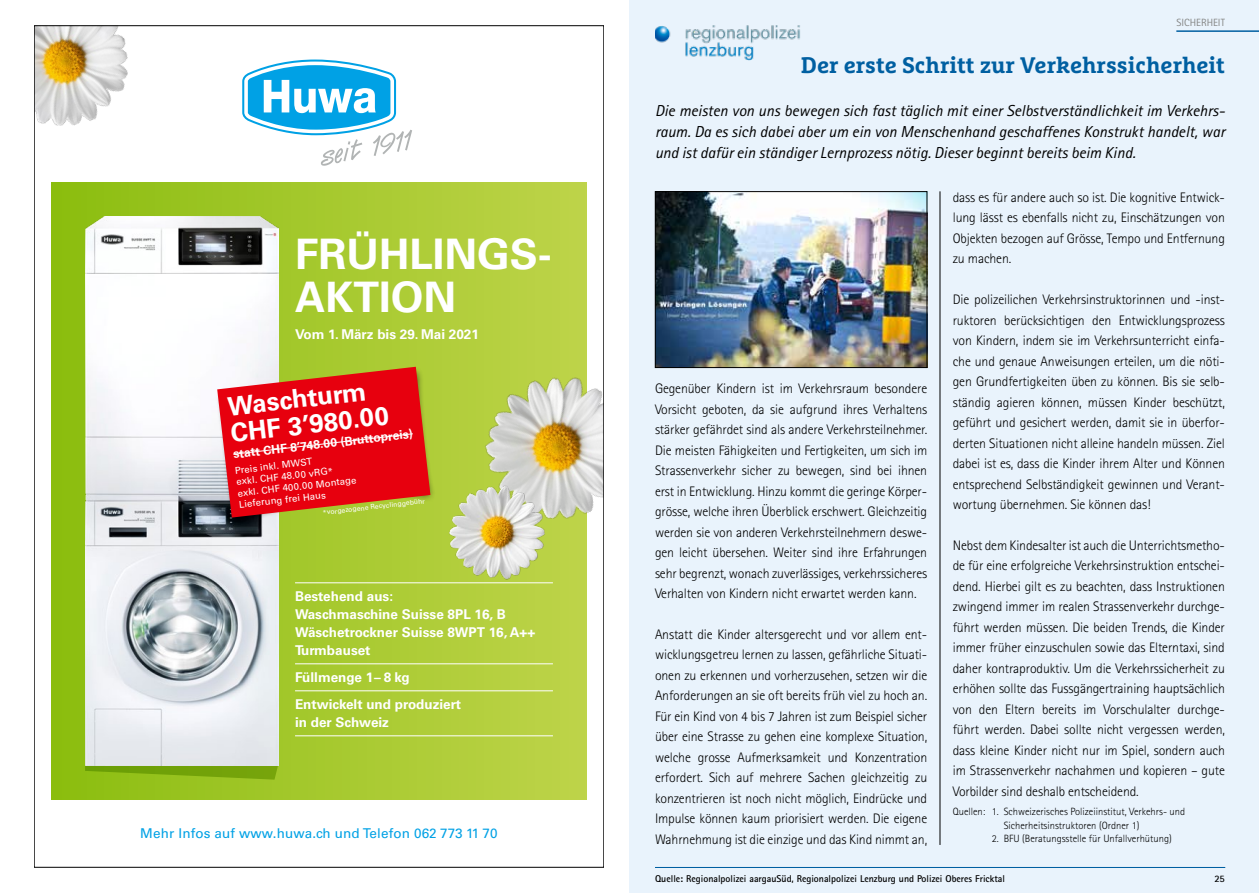
<style>
.page{position:relative;width:1259px;height:893px;background:#fff}
.page>*{position:absolute;margin:0;border:0;box-sizing:border-box;transform-origin:0 0}
.t1{font:700 42px/43.5px "Univers LT Std";color:#fff}
.t2{font:700 25.8px/26.7px "Univers LT Std";color:#fff}
.t3{font:700 22.5px "Marselis Slab Pro";color:#005fa1}
.t4{font:italic 15.9px/21.3px "Rotis Sans Serif";color:#000;text-align:justify}
.t5{font:300 13.8px/20.5px "Rotis Sans Serif";letter-spacing:-.01em;color:#000;text-align:justify}
.t6{font:700 13.5px/18px "Univers LT Std";color:#fff}
.t7{font:13.5px "Univers LT Std";letter-spacing:.01em;color:#00a1e5}
.t8{font:700 12.15px "Univers LT Std";color:#fff}
.t9{font:300 10.5px/13.5px "Rotis Sans Serif";color:#000;text-align:center}
.t10{font:10.5px "Rotis Sans Serif";color:#868786}
.t11{font:700 9.9px "Rotis Sans Serif";color:#000}
.t12{font:9.45px/11.6px "Univers LT Std";color:#fff}
.t13{font:6.75px "Univers LT Std";color:#fff}
</style>
<div class="page">
<div style="left:629px;top:0;width:630px;height:893px;background:#e9f3fc"></div>
<img style="left:655px;top:25px;width:145px;height:36px">
<div style="left:51px;top:183px;width:536px;height:616px;background:linear-gradient(to right,#8bbd10,#bed44a)"></div>
<hr style="left:295px;top:582px;width:258px;height:1px;background:#fff">
<hr style="left:295px;top:663px;width:258px;height:1px;background:#fff">
<hr style="left:295px;top:690px;width:258px;height:1px;background:#fff">
<hr style="left:295px;top:735px;width:258px;height:1px;background:#fff">
<svg style="left:85px;top:765px;width:193px;height:15px;background:#84b01d"></svg>
<img style="left:85px;top:217px;width:193px;height:548px">
<div style="left:215px;top:367px;width:221px;height:160px;background:#000;opacity:.75"></div>
<svg style="left:217px;top:367px;width:213px;height:151px;background:#dd2922"></svg>
<img style="left:463px;top:353px;width:139px;height:166px">
<img style="left:36px;top:28px;width:92px;height:98px">
<img style="left:442px;top:477px;width:110px;height:110px">
<svg style="left:242px;top:60px;width:170px;height:106px"></svg>
<hr style="left:1176px;top:30px;width:83px;height:2px;background:#005fa1">
<hr style="left:655px;top:867px;width:570px;height:1px;background:#005fa1">
<hr style="left:939px;top:191px;width:1px;height:654px;background:#000">
<img style="left:657px;top:193px;width:268px;height:173px">
<div style="left:655px;top:191px;width:272px;height:177px;border:1px solid #000"></div>
<h1 class="t1" style="left:295px;top:232px;width:258px">FRÜHLINGS-<br>AKTION</h1>
<p class="t6" style="left:295px;top:325px;width:185px">Vom 1. März bis 29. Mai 2021</p>
<h2 class="t2" style="left:226px;top:394px;width:160px;rotate:-7deg">Waschturm<br>CHF 3’980.00</h2>
<p class="t8" style="left:232px;top:448px;width:182px;rotate:-7deg">statt CHF 8’748.00 (Bruttopreis)</p>
<p class="t12" style="left:234px;top:465px;width:121px;rotate:-7deg">Preis inkl. MWST<br>exkl. CHF 48.00 vRG* exkl. CHF 400.00 Montage<br>Lieferung frei Haus</p>
<p class="t13" style="left:322px;top:509px;width:104px;rotate:-7deg">*vorgezogene Recyclinggebühr</p>
<p class="t6" style="left:295px;top:587px;width:242px">Bestehend aus:<br>Waschmaschine Suisse 8PL 16, B<br>Wäschetrockner Suisse 8WPT 16, A++<br>Turmbauset</p>
<p class="t6" style="left:295px;top:664px;width:167px;line-height:27px">Füllmenge 1– 8 kg<br>Entwickelt und produziert</p>
<p class="t6" style="left:295px;top:713px;width:95px">in der Schweiz</p>
<p class="t7" style="left:140px;top:825px;width:359px">Mehr Infos auf www.huwa.ch und Telefon 062 773 11 70</p>
<p class="t10" style="left:1176px;top:16px;width:50px">SICHERHEIT</p>
<h3 class="t3" style="left:801px;top:51px;width:425px">Der erste Schritt zur Verkehrssicherheit</h3>
<p class="t4" style="left:655px;top:100px;width:571px">Die meisten von uns bewegen sich fast täglich mit einer Selbstverständlichkeit im Verkehrs&shy;raum. Da es sich dabei aber um ein von Menschenhand geschaffenes Konstrukt handelt, war und ist dafür ein ständiger Lernprozess nötig. Dieser beginnt bereits beim Kind.</p>
<p class="t5" style="left:655px;top:378px;width:274px">Gegenüber Kindern ist im Verkehrsraum besondere Vorsicht geboten, da sie aufgrund ihres Verhaltens stärker gefährdet sind als andere Verkehrsteilnehmer.<br>Die meisten Fähigkeiten und Fertigkeiten, um sich im Strassenverkehr sicher zu bewegen, sind bei ihnen erst in Entwicklung. Hinzu kommt die geringe Körper&shy;grösse, welche ihren Überblick erschwert. Gleichzeitig werden sie von anderen Verkehrsteilnehmern deswe&shy;gen leicht übersehen. Weiter sind ihre Erfahrungen sehr begrenzt, wonach zuverlässiges, verkehrssicheres Verhalten von Kindern nicht erwartet werden kann.</p>
<p class="t5" style="left:655px;top:624px;width:274px">Anstatt die Kinder altersgerecht und vor allem ent&shy;wicklungsgetreu lernen zu lassen, gefährliche Situati&shy;onen zu erkennen und vorherzusehen, setzen wir die Anforderungen an sie oft bereits früh viel zu hoch an.<br>Für ein Kind von 4 bis 7 Jahren ist zum Beispiel sicher über eine Strasse zu gehen eine komplexe Situation, welche grosse Aufmerksamkeit und Konzentration erfordert. Sich auf mehrere Sachen gleichzeitig zu konzentrieren ist noch nicht möglich, Eindrücke und Impulse können kaum priorisiert werden. Die eigene Wahrnehmung ist die einzige und das Kind nimmt an,</p>
<p class="t5" style="left:952px;top:187px;width:274px">dass es für andere auch so ist. Die kognitive Entwick&shy;lung lässt es ebenfalls nicht zu, Einschätzungen von Objekten bezogen auf Grösse, Tempo und Entfernung zu machen.</p>
<p class="t5" style="left:952px;top:289px;width:274px">Die polizeilichen Verkehrsinstruktorinnen und -inst&shy;ruktoren berücksichtigen den Entwicklungsprozess von Kindern, indem sie im Verkehrsunterricht einfa&shy;che und genaue Anweisungen erteilen, um die nöti&shy;gen Grundfertigkeiten üben zu können. Bis sie selb&shy;ständig agieren können, müssen Kinder beschützt, geführt und gesichert werden, damit sie in überfor&shy;derten Situationen nicht alleine handeln müssen. Ziel dabei ist es, dass die Kinder ihrem Alter und Können entsprechend Selbständigkeit gewinnen und Verant&shy;wortung übernehmen. Sie können das!</p>
<p class="t5" style="left:952px;top:535px;width:274px">Nebst dem Kindesalter ist auch die Unterrichtsmetho&shy;de für eine erfolgreiche Verkehrsinstruktion entschei&shy;dend. Hierbei gilt es zu beachten, dass Instruktionen zwingend immer im realen Strassenverkehr durchge&shy;führt werden müssen. Die beiden Trends, die Kinder immer früher einzuschulen sowie das Elterntaxi, sind daher kontraproduktiv. Um die Verkehrssicherheit zu erhöhen sollte das Fussgängertraining hauptsächlich von den Eltern bereits im Vorschulalter durchge&shy;führt werden. Dabei sollte nicht vergessen werden, dass kleine Kinder nicht nur im Spiel, sondern auch im Strassenverkehr nachahmen und kopieren – gute Vorbilder sind deshalb entscheidend.</p>
<p class="t9" style="left:952px;top:805px;width:234px">Quellen: 1. Schweizerisches Polizeiinstitut, Verkehrs- und<br>Sicherheitsinstruktoren (Ordner 1)</p>
<p class="t9" style="left:991px;top:832px;width:182px">2. BFU (Beratungsstelle für Unfallverhütung)</p>
<p class="t11" style="left:655px;top:873px;width:351px">Quelle: Regionalpolizei aargauSüd, Regionalpolizei Lenzburg und Polizei Oberes Fricktal</p>
<p class="t11" style="left:1214px;top:872px;width:12px">25</p>
</div>
